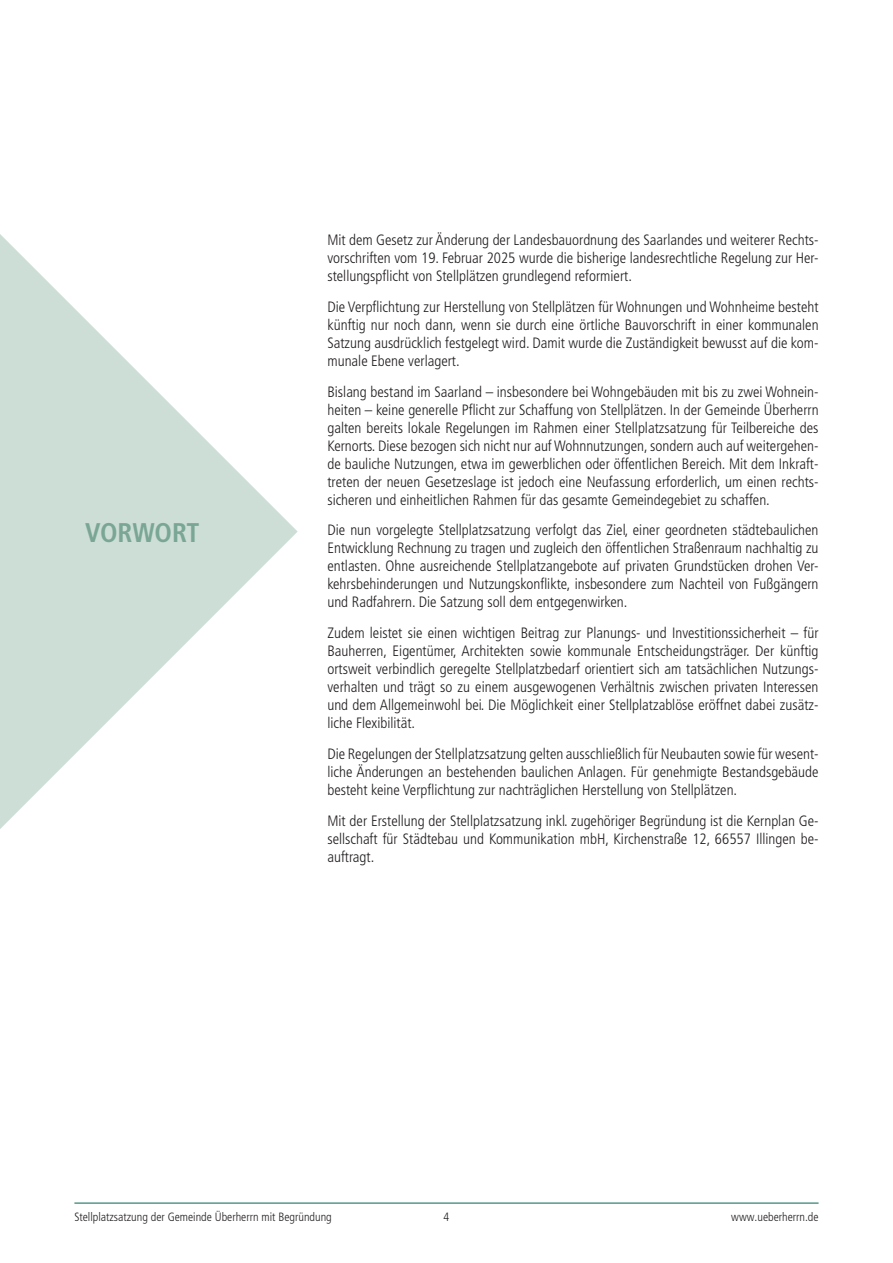
<style>
.page{position:relative;width:893px;height:1263px;background:#fff}
.page>*{position:absolute;margin:0;border:0;box-sizing:border-box;transform-origin:0 0}
.t1{font:700 condensed 27px "Frutiger LT Pro";letter-spacing:-.01em;color:#7aa695}
.t2{font:300 condensed 15px/18px "Frutiger LT Pro";color:#231f20;text-align:justify}
.t3{font:300 condensed 12px "Frutiger LT Pro";color:#231f20}
</style>
<div class="page">
<svg style="left:0;top:234px;width:298px;height:595px"></svg>
<hr style="left:74px;top:1203px;width:745px;height:1px;background:#01674d">
<h1 class="t1" style="left:85px;top:516px;width:116px">VORWORT</h1>
<p class="t2" style="left:327px;top:231px;width:493px">Mit dem Gesetz zur Änderung der Landesbauordnung des Saarlandes und weiterer Rechts&shy;vorschriften vom 19. Februar 2025 wurde die bisherige landesrechtliche Regelung zur Her&shy;stellungspflicht von Stellplätzen grundlegend reformiert.</p>
<p class="t2" style="left:327px;top:298px;width:493px">Die Verpflichtung zur Herstellung von Stellplätzen für Wohnungen und Wohnheime besteht künftig nur noch dann, wenn sie durch eine örtliche Bauvorschrift in einer kommunalen Satzung ausdrücklich festgelegt wird. Damit wurde die Zuständigkeit bewusst auf die kom&shy;munale Ebene verlagert.</p>
<p class="t2" style="left:327px;top:383px;width:493px">Bislang bestand im Saarland – insbesondere bei Wohngebäuden mit bis zu zwei Wohnein&shy;heiten – keine generelle Pflicht zur Schaffung von Stellplätzen. In der Gemeinde Überherrn galten bereits lokale Regelungen im Rahmen einer Stellplatzsatzung für Teilbereiche des Kernorts. Diese bezogen sich nicht nur auf Wohnnutzungen, sondern auch auf weitergehen&shy;de bauliche Nutzungen, etwa im gewerblichen oder öffentlichen Bereich. Mit dem Inkraft&shy;treten der neuen Gesetzeslage ist jedoch eine Neufassung erforderlich, um einen rechts&shy;sicheren und einheitlichen Rahmen für das gesamte Gemeindegebiet zu schaffen.</p>
<p class="t2" style="left:327px;top:521px;width:493px">Die nun vorgelegte Stellplatzsatzung verfolgt das Ziel, einer geordneten städtebaulichen Entwicklung Rechnung zu tragen und zugleich den öffentlichen Straßenraum nachhaltig zu entlasten. Ohne ausreichende Stellplatzangebote auf privaten Grundstücken drohen Ver&shy;kehrsbehinderungen und Nutzungskonflikte, insbesondere zum Nachteil von Fußgängern und Radfahrern. Die Satzung soll dem entgegenwirken.</p>
<p class="t2" style="left:327px;top:624px;width:493px">Zudem leistet sie einen wichtigen Beitrag zur Planungs- und Investitionssicherheit – für Bauherren, Eigentümer, Architekten sowie kommunale Entscheidungsträger. Der künftig ortsweit verbindlich geregelte Stellplatzbedarf orientiert sich am tatsächlichen Nutzungs&shy;verhalten und trägt so zu einem ausgewogenen Verhältnis zwischen privaten Interessen und dem Allgemeinwohl bei. Die Möglichkeit einer Stellplatzablöse eröffnet dabei zusätz&shy;liche Flexibilität.</p>
<p class="t2" style="left:327px;top:745px;width:493px">Die Regelungen der Stellplatzsatzung gelten ausschließlich für Neubauten sowie für wesent&shy;liche Änderungen an bestehenden baulichen Anlagen. Für genehmigte Bestandsgebäude besteht keine Verpflichtung zur nachträglichen Herstellung von Stellplätzen.</p>
<p class="t2" style="left:327px;top:812px;width:493px">Mit der Erstellung der Stellplatzsatzung inkl. zugehöriger Begründung ist die Kernplan Ge&shy;sellschaft für Städtebau und Kommunikation mbH, Kirchenstraße 12, 66557 Illingen be&shy;auftragt.</p>
<p class="t3" style="left:74px;top:1210px;width:259px">Stellplatzsatzung der Gemeinde Überherrn mit Begründung</p>
<p class="t3" style="left:444px;top:1210px;width:7px">4</p>
<p class="t3" style="left:731px;top:1210px;width:89px">www.ueberherrn.de</p>
</div>
